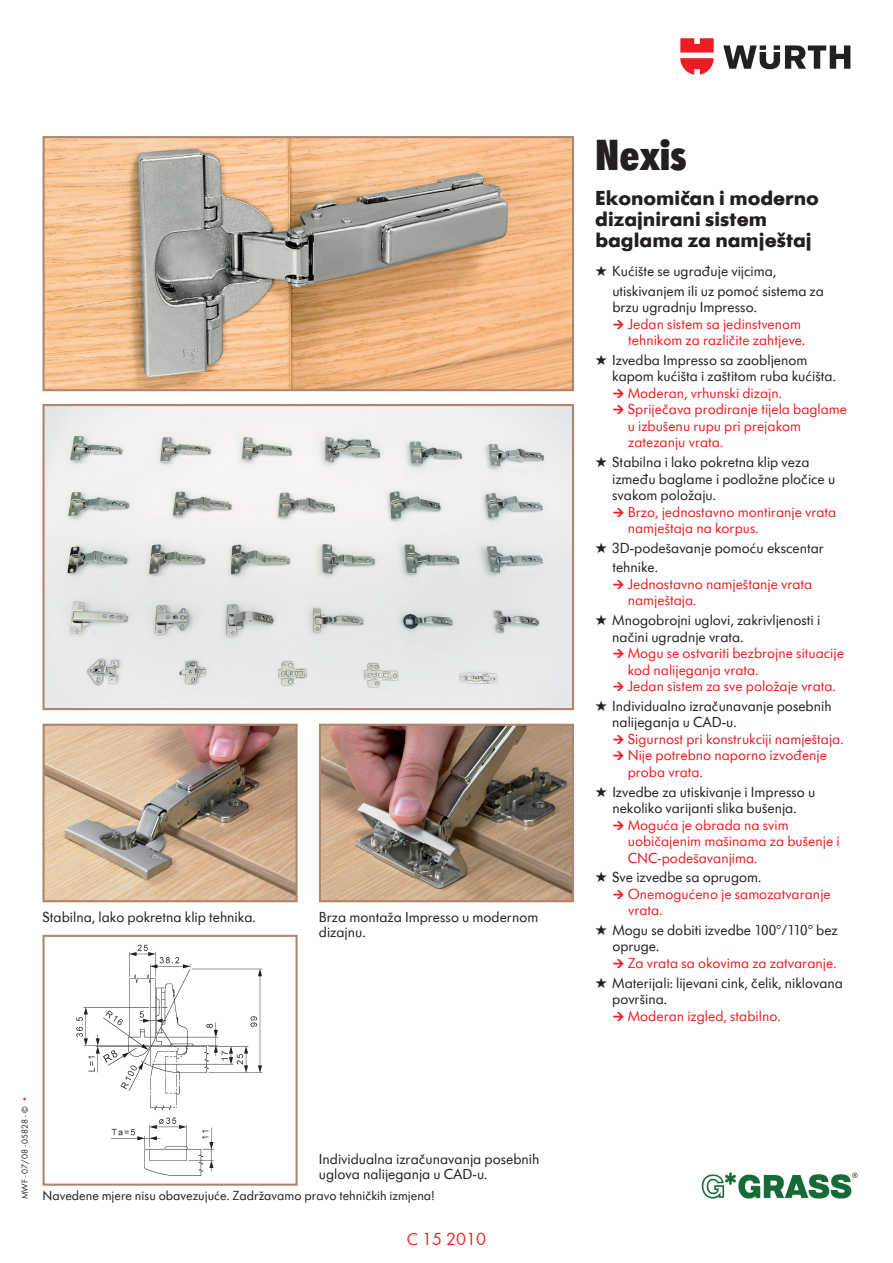
<style>
.page{position:relative;width:893px;height:1263px;background:#fff}
.page>*{position:absolute;margin:0;border:0;box-sizing:border-box;transform-origin:0 0}
.t1{font:45px "Futura SB Ext Bol Con";color:#231f20}
.t2{font:700 21px/21px "Futura SB";color:#231f20}
.t3{font:18px "Wuerth";color:#ee1d23}
.t4{font:15px/16.5px "Futura SB";color:#231f20}
.t5{font:15px/16.5px "Futura SB";color:#ee1d23}
.t6{font:13.5px "Futura SB";color:#231f20}
.t7{font:9px "Wuerth";color:#231f20}
.s1{color:#ee1d23}
.s2{color:#231f20}
</style>
<div class="page">
<img style="left:46px;top:139px;width:525px;height:249px">
<div style="left:43px;top:136px;width:531px;height:255px;border:2px solid #ae856e"></div>
<img style="left:46px;top:407px;width:525px;height:300px">
<div style="left:43px;top:404px;width:531px;height:306px;border:2px solid #ae856e"></div>
<img style="left:46px;top:727px;width:249px;height:172px">
<div style="left:43px;top:724px;width:255px;height:178px;border:2px solid #ae856e"></div>
<img style="left:322px;top:727px;width:249px;height:172px">
<div style="left:319px;top:724px;width:255px;height:178px;border:2px solid #ae856e"></div>
<div style="left:43px;top:935px;width:255px;height:251px;border:2px solid #ae856e"></div>
<img style="left:76px;top:944px;width:187px;height:232px">
<img style="left:701px;top:1172px;width:157px;height:27px">
<svg style="left:723px;top:45px;width:127px;height:24px"></svg>
<svg style="left:680px;top:38px;width:34px;height:37px"></svg>
<p class="t4" style="left:43px;top:910px;width:215px">Stabilna, lako pokretna klip tehnika.</p>
<p class="t4" style="left:319px;top:911px;width:221px;line-height:15px">Brza monta`a Impresso u modernom dizajnu.</p>
<p class="t7" style="left:19px;top:1199px;width:104px;rotate:-90deg">MWF - 07/08 - 05828 - © <span class="s1">•</span></p>
<p class="t4" style="left:319px;top:1152px;width:222px;line-height:15px">Individualna izra~unavanja posebnih uglova nalijeganja u CAD-u.</p>
<p class="t6" style="left:43px;top:1189px;width:394px">Navedene mjere nisu obavezuju}e. Zadr`avamo pravo tehni~kih izmjena!</p>
<p class="t3" style="left:407px;top:1227px;width:81px">C 15 2010</p>
<h1 class="t1" style="left:595px;top:136px;width:93px">Nexis</h1>
<h2 class="t2" style="left:595px;top:190px;width:225px">Ekonomi~an i moderno dizajnirani sistem baglama za namje{taj</h2>
<p class="t4" style="left:612px;top:262px;width:213px;line-height:19.6px;text-indent:-17px">★ Ku}i{te se ugra|uje vijcima, utiskivanjem ili uz pomo} sistema za</p>
<p class="t4" style="left:612px;top:300px;width:146px">brzu ugradnju Impresso.</p>
<p class="t5" style="left:628px;top:317px;width:179px">Jedan sistem sa jedinstvenom tehnikom za razli~ite zahtjeve.</p>
<p class="t4" style="left:612px;top:353px;width:225px;text-indent:-17px">★ Izvedba Impresso sa zaobljenom kapom ku}i{ta i za{titom ruba ku}i{ta.</p>
<p class="t5" style="left:628px;top:386px;width:221px">Moderan, vrhunski dizajn.<br>Sprije~ava prodiranje tijela baglame u izbu{enu rupu pri prejakom zatezanju vrata.</p>
<p class="t4" style="left:612px;top:455px;width:225px;text-indent:-17px">★ Stabilna i lako pokretna klip veza izme|u baglame i podlo`ne plo~ice u svakom polo`aju.</p>
<p class="t5" style="left:628px;top:504px;width:210px">Brzo, jednostavno montiranje vrata namje{taja na korpus.</p>
<p class="t4" style="left:612px;top:539px;width:213px;line-height:19.6px;text-indent:-17px">★ 3D-pode{avanje pomo}u ekscentar tehnike.</p>
<p class="t5" style="left:628px;top:577px;width:186px">Jednostavno namje{tanje vrata namje{taja.</p>
<p class="t4" style="left:612px;top:613px;width:210px;text-indent:-17px">★ Mnogobrojni uglovi, zakrivljenosti i na~ini ugradnje vrata.</p>
<p class="t5" style="left:628px;top:646px;width:218px">Mogu se ostvariti bezbrojne situacije kod nalijeganja vrata.<br>Jedan sistem za sve polo`aje vrata.</p>
<p class="t4" style="left:612px;top:699px;width:221px;text-indent:-17px">★ Individualno izra~unavanje posebnih nalijeganja u CAD-u.</p>
<p class="t5" style="left:628px;top:732px;width:217px">Sigurnost pri konstrukciji namje{taja.<br>Nije potrebno naporno izvo|enje proba vrata.</p>
<p class="t4" style="left:595px;top:784px;width:221px;text-align:center">★ Izvedbe za utiskivanje i Impresso u nekoliko varijanti slika bu{enja.</p>
<p class="t5" style="left:628px;top:817px;width:213px">Mogu}a je obrada na svim uobi~ajenim ma{inama za bu{enje i<br>CNC-pode{avanjima.</p>
<p class="t5" style="left:628px;top:870px;width:205px;text-indent:-32px"><span class="s2">★ Sve izvedbe sa oprugom.<br></span>Onemogu}eno je samozatvaranje vrata.</p>
<p class="t4" style="left:612px;top:923px;width:227px;text-indent:-17px">★ Mogu se dobiti izvedbe 100°/110° bez opruge.</p>
<p class="t5" style="left:628px;top:956px;width:210px">Za vrata sa okovima za zatvaranje.</p>
<p class="t4" style="left:612px;top:975px;width:232px;text-indent:-17px">★ Materijali: lijevani cink, ~elik, niklovana povr{ina.</p>
<p class="t5" style="left:628px;top:1008px;width:154px">Moderan izgled, stabilno.</p>
</div>
